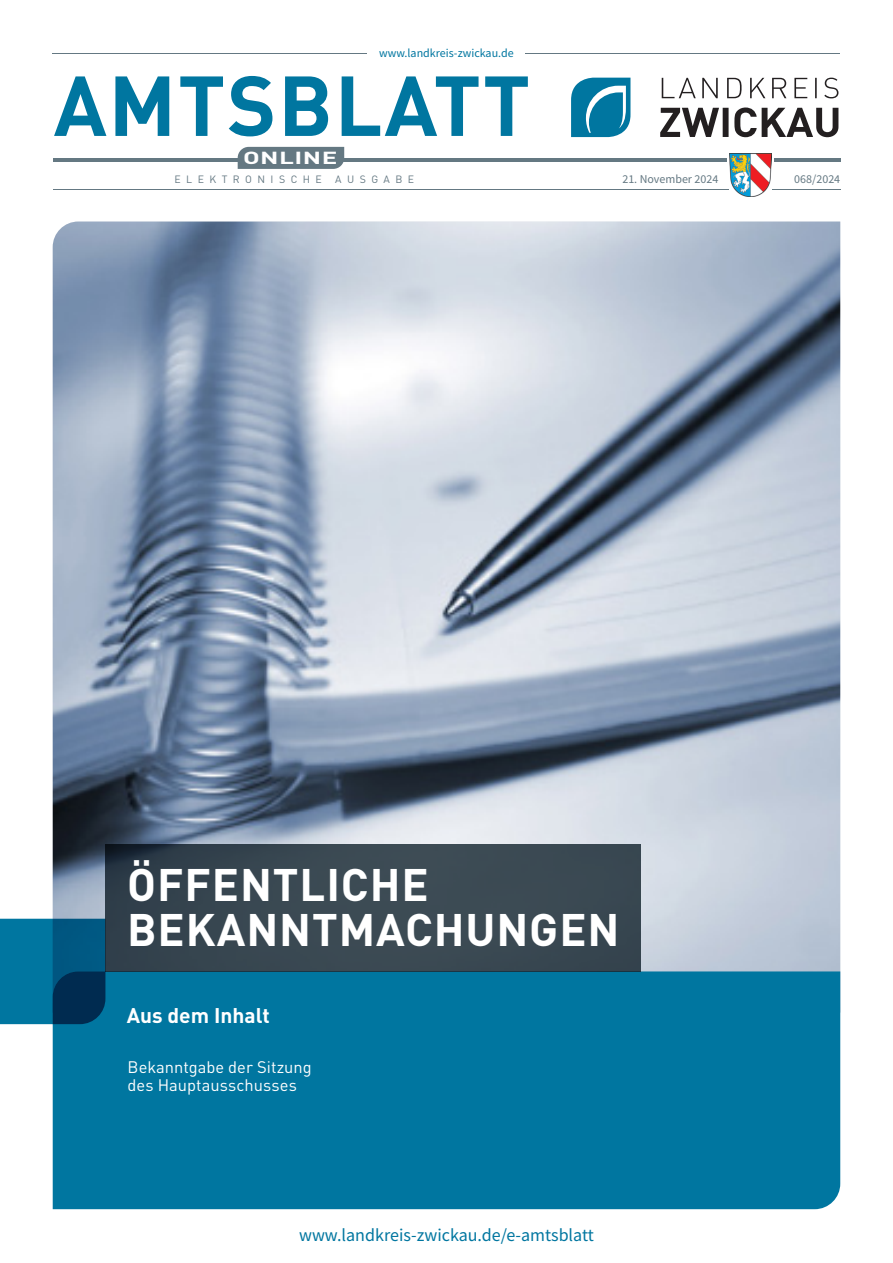
<style>
.page{position:relative;width:893px;height:1263px;background:#fff}
.page>*{position:absolute;margin:0;border:0;box-sizing:border-box;transform-origin:0 0}
._2022_-_Titel_Anreißer_30pt{font:700 45px/45px "DIN Pro";letter-spacing:.02em;color:#fff}
._2022_-_Titel_Ünerschrift_14pt{font:700 21px "DIN Pro";color:#fff}
.t1{font:18px "Source Sans Pro";color:#0076a0}
.t2{font:700 17.25px "DIN Pro";letter-spacing:.02em;color:#fff;scale:1.5 1}
._2022_-_Taeser_Überschrift{font:16.5px/18px "DIN Pro";color:#fff}
.t3{font:12px "Source Sans Pro";color:#0076a0}
.t4{font:12px "Source Sans Pro";color:#647882}
.t5{font:10.5px "DIN Pro";letter-spacing:.52em;color:#647882}
</style>
<div class="page">
<img style="left:53px;top:222px;width:787px;height:749px">
<div style="left:53px;top:971px;width:787px;height:238px;background:#0076a0"></div>
<svg style="left:0;top:919px;width:105px;height:105px;background:#005d86"></svg>
<hr style="left:53px;top:53px;width:787px;height:1px;background:#647882">
<hr style="left:53px;top:158px;width:787px;height:3px;background:#647882">
<hr style="left:53px;top:189px;width:787px;height:1px;background:#647882">
<div style="left:368px;top:44px;width:157px;height:13px;background:#fff"></div>
<svg style="left:727px;top:158px;width:46px;height:7px"></svg>
<img style="left:730px;top:153px;width:41px;height:43px">
<svg style="left:54px;top:76px;width:474px;height:60px"></svg>
<svg style="left:571px;top:78px;width:59px;height:59px;background:#2d8eb0"></svg>
<svg style="left:660px;top:108px;width:178px;height:29px"></svg>
<svg style="left:662px;top:78px;width:176px;height:20px"></svg>
<div style="left:238px;top:147px;width:106px;height:22px;background:#647882"></div>
<div style="left:105px;top:844px;width:536px;height:127px;background:#3a4952"></div>
<p class="t2" style="left:243px;top:143px;width:64px">ONLINE</p>
<p class="t3" style="left:379px;top:45px;width:136px">www.landkreis-zwickau.de</p>
<p class="t5" style="left:174px;top:171px;width:149px">ELEKTRONISCHE</p>
<p class="t5" style="left:335px;top:171px;width:80px">AUSGABE</p>
<p class="t4" style="left:622px;top:171px;width:97px">21. November 2024</p>
<p class="t4" style="left:794px;top:171px;width:47px">068/2024</p>
<p class="_2022_-_Titel_Anreißer_30pt" style="left:127px;top:857px;width:494px">ÖFFENTLICHE<br>BEKANNTMACHUNGEN</p>
<p class="_2022_-_Titel_Ünerschrift_14pt" style="left:127px;top:998px;width:145px">Aus dem Inhalt</p>
<p class="_2022_-_Taeser_Überschrift" style="left:128px;top:1057px;width:186px">Bekanntgabe der Sitzung des Hauptausschusses</p>
<p class="t1" style="left:299px;top:1224px;width:296px">www.landkreis-zwickau.de/e-amtsblatt</p>
</div>
